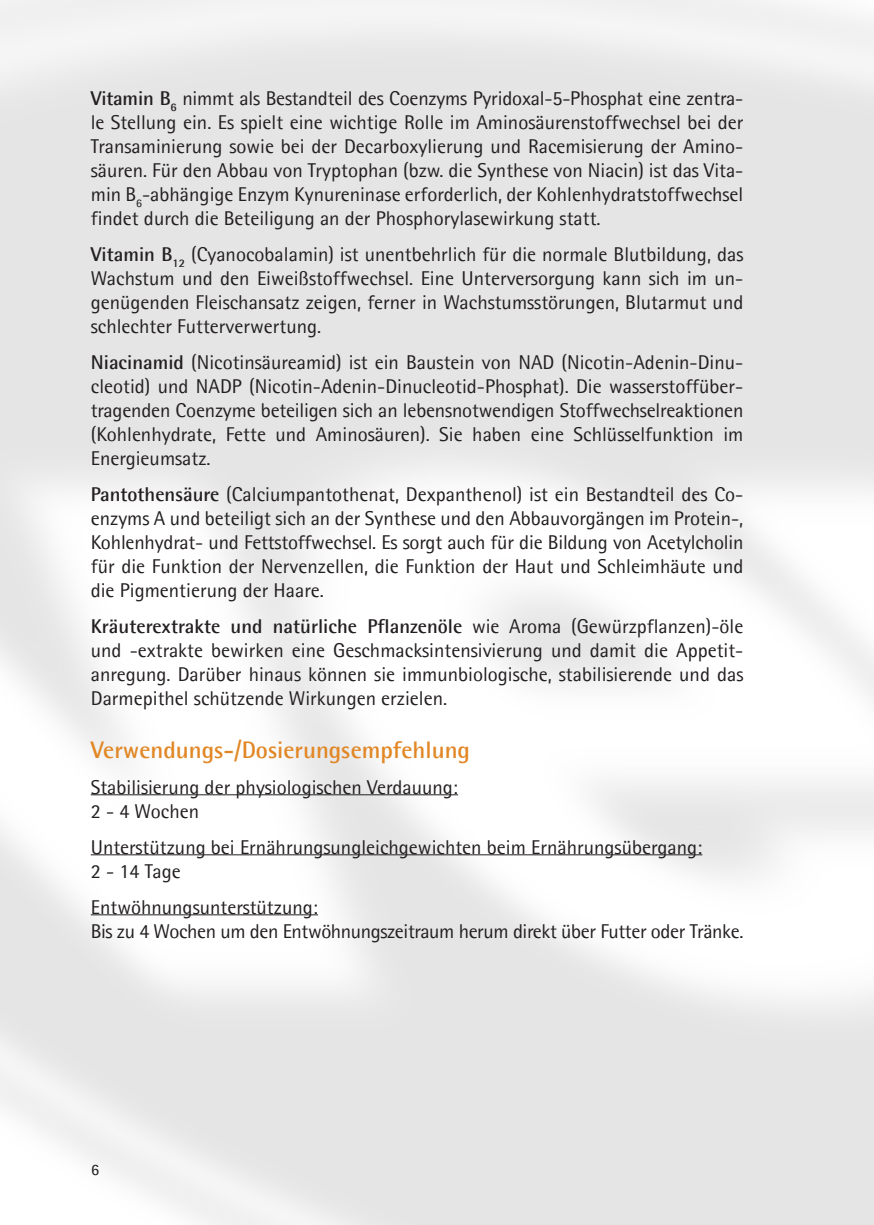
<style>
.page{position:relative;width:874px;height:1225px;background:#fff}
.page>*{position:absolute;margin:0;border:0;box-sizing:border-box;transform-origin:0 0}
.Überschriften{font:700 24px "Agfa Rotis Semisans";color:#e18725}
.Fließtext{font:20px/24px "Agfa Rotis Semisans";color:#231f20;text-align:justify}
.Fließtext-2{font:20px "Agfa Rotis Semisans";letter-spacing:-.02em;color:#231f20}
.t1{font:16px "Agfa Rotis Semisans";color:#231f20}
.s1{font-weight:700}
</style>
<div class="page">
<hr style="left:91px;top:794px;width:367px;height:1px;background:#231f20">
<hr style="left:91px;top:854px;width:611px;height:1px;background:#231f20">
<hr style="left:91px;top:914px;width:227px;height:1px;background:#231f20">
<p class="Fließtext" style="left:91px;top:86px;width:653px"><span class="s1">Vitamin B</span><sub>6</sub> nimmt als Bestandteil des Coenzyms Pyridoxal-5-Phosphat eine zentra&shy;le Stellung ein. Es spielt eine wichtige Rolle im Aminosäurenstoffwechsel bei der Transaminierung sowie bei der Decarboxylierung und Racemisierung der Amino&shy;säuren. Für den Abbau von Tryptophan (bzw. die Synthese von Niacin) ist das Vita&shy;min B<sub>6</sub>-abhängige Enzym Kynureninase erforderlich, der Kohlenhydratstoffwechsel findet durch die Beteiligung an der Phosphorylasewirkung statt.</p>
<p class="Fließtext" style="left:91px;top:242px;width:653px"><span class="s1">Vitamin B</span><sub>12</sub> (Cyanocobalamin) ist unentbehrlich für die normale Blutbildung, das Wachstum und den Eiweißstoffwechsel. Eine Unterversorgung kann sich im un&shy;genügenden Fleischansatz zeigen, ferner in Wachstumsstörungen, Blutarmut und schlechter Futterverwertung.</p>
<p class="Fließtext" style="left:91px;top:350px;width:653px"><span class="s1">Niacinamid</span> (Nicotinsäureamid) ist ein Baustein von NAD (Nicotin-Adenin-Dinu&shy;cleotid) und NADP (Nicotin-Adenin-Dinucleotid-Phosphat). Die wasserstoffüber&shy;tragenden Coenzyme beteiligen sich an lebensnotwendigen Stoffwechselreaktionen (Kohlenhydrate, Fette und Aminosäuren). Sie haben eine Schlüsselfunktion im Energieumsatz.</p>
<p class="Fließtext" style="left:91px;top:482px;width:654px"><span class="s1">Pantothensäure</span> (Calciumpantothenat, Dexpanthenol) ist ein Bestandteil des Co&shy;enzyms A und beteiligt sich an der Synthese und den Abbauvorgängen im Protein-, Kohlenhydrat- und Fettstoffwechsel. Es sorgt auch für die Bildung von Acetylcholin für die Funktion der Nervenzellen, die Funktion der Haut und Schleimhäute und die Pigmentierung der Haare.</p>
<p class="Fließtext" style="left:91px;top:614px;width:653px"><span class="s1">Kräuterextrakte und natürliche Pflanzenöle</span> wie Aroma (Gewürzpflanzen)-öle und -extrakte bewirken eine Geschmacksintensivierung und damit die Appetit&shy;anregung. Darüber hinaus können sie immunbiologische, stabilisierende und das Darmepithel schützende Wirkungen erzielen.</p>
<p class="Überschriften" style="left:91px;top:734px;width:380px">Verwendungs-/Dosierungsempfehlung</p>
<p class="Fließtext" style="left:91px;top:774px;width:368px">Stabilisierung der physiologischen Verdauung:</p>
<p class="Fließtext" style="left:91px;top:798px;width:110px">2 - 4 Wochen</p>
<p class="Fließtext" style="left:91px;top:834px;width:612px">Unterstützung bei Ernährungsungleichgewichten beim Ernährungsübergang:</p>
<p class="Fließtext" style="left:91px;top:858px;width:91px">2 - 14 Tage</p>
<p class="Fließtext" style="left:91px;top:894px;width:228px">Entwöhnungsunterstützung:</p>
<p class="Fließtext-2" style="left:91px;top:919px;width:653px">Bis zu 4 Wochen um den Entwöhnungszeitraum herum direkt über Futter oder Tränke.</p>
<p class="t1" style="left:91px;top:1159px;width:10px">6</p>
</div>
